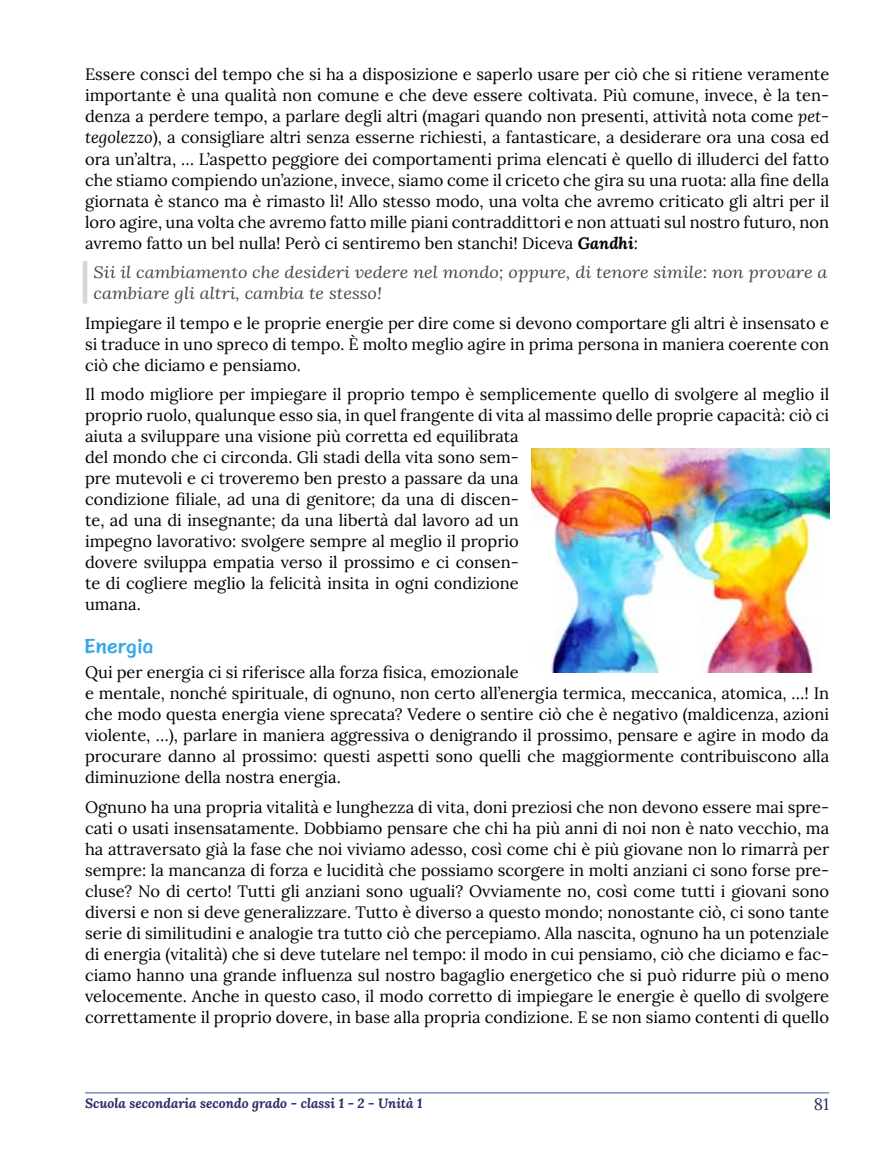
<style>
.page{position:relative;width:893px;height:1149px;background:#fff}
.page>*{position:absolute;margin:0;border:0;box-sizing:border-box;transform-origin:0 0}
._1__sottotitolo_-_Si{font:italic 21px "Sriracha";color:#36a7e9}
.testo{font:16.5px/21px "Lora";color:#000;text-align:justify}
.poesia-racconto-cita{font:italic 16.5px/21px "Lora";color:#484848;scale:1.1 1}
.t1{font:16.5px "Lora";color:#2b2e6a}
.t2{font:italic 700 13.5px "Lora";color:#2b2e6a}
.s1{font-style:italic}
.s2{font-weight:700;font-style:italic}
</style>
<div class="page">
<hr style="left:83px;top:261px;width:4px;height:42px;background:#d6d6d6">
<img style="left:531px;top:449px;width:298px;height:223px">
<hr style="left:85px;top:1092px;width:744px;height:1px;background:#3c5ba3">
<p class="testo" style="left:85px;top:63px;width:746px">Essere consci del tempo che si ha a disposizione e saperlo usare per ciò che si ritiene veramente importante è una qualità non comune e che deve essere coltivata. Più comune, invece, è la ten&shy;denza a perdere tempo, a parlare degli altri (magari quando non presenti, attività nota come <span class="s1">pet&shy;tegolezzo</span>), a consigliare altri senza esserne richiesti, a fantasticare, a desiderare ora una cosa ed ora un’altra, … L’aspetto peggiore dei comportamenti prima elencati è quello di illuderci del fatto che stiamo compiendo un’azione, invece, siamo come il criceto che gira su una ruota: alla fine della giornata è stanco ma è rimasto lì! Allo stesso modo, una volta che avremo criticato gli altri per il loro agire, una volta che avremo fatto mille piani contraddittori e non attuati sul nostro futuro, non avremo fatto un bel nulla! Però ci sentiremo ben stanchi! Diceva <span class="s2">Gandhi</span>:</p>
<p class="poesia-racconto-cita" style="left:94px;top:261px;width:669px">Sii il cambiamento che desideri vedere nel mondo; oppure, di tenore simile: non provare a cambiare gli altri, cambia te stesso!</p>
<p class="testo" style="left:85px;top:311px;width:746px">Impiegare il tempo e le proprie energie per dire come si devono comportare gli altri è insensato e si traduce in uno spreco di tempo. È molto meglio agire in prima persona in maniera coerente con ciò che diciamo e pensiamo.</p>
<p class="testo" style="left:85px;top:382px;width:746px;text-align:left">Il modo migliore per impiegare il proprio tempo è semplicemente quello di svolgere al meglio il proprio ruolo, qualunque esso sia, in quel frangente di vita al massimo delle proprie capacità: ciò ci aiuta a sviluppare una visione più corretta ed equilibrata<br>del mondo che ci circonda. Gli stadi della vita sono sem-<br>pre mutevoli e ci troveremo ben presto a passare da una<br>condizione filiale, ad una di genitore; da una di discen-<br>te, ad una di insegnante; da una libertà dal lavoro ad un<br>impegno lavorativo: svolgere sempre al meglio il proprio<br>dovere sviluppa empatia verso il prossimo e ci consen-<br>te di cogliere meglio la felicità insita in ogni condizione<br>umana.</p>
<p class="_1__sottotitolo_-_Si" style="left:85px;top:633px;width:79px">Energia</p>
<p class="testo" style="left:85px;top:660px;width:746px;text-align:left">Qui per energia ci si riferisce alla forza fisica, emozionale<br>e mentale, nonché spirituale, di ognuno, non certo all’energia termica, meccanica, atomica, …! In che modo questa energia viene sprecata? Vedere o sentire ciò che è negativo (maldicenza, azioni violente, …), parlare in maniera aggressiva o denigrando il prossimo, pensare e agire in modo da procurare danno al prossimo: questi aspetti sono quelli che maggiormente contribuiscono alla diminuzione della nostra energia.</p>
<p class="testo" style="left:85px;top:794px;width:746px">Ognuno ha una propria vitalità e lunghezza di vita, doni preziosi che non devono essere mai spre&shy;cati o usati insensatamente. Dobbiamo pensare che chi ha più anni di noi non è nato vecchio, ma ha attraversato già la fase che noi viviamo adesso, così come chi è più giovane non lo rimarrà per sempre: la mancanza di forza e lucidità che possiamo scorgere in molti anziani ci sono forse pre&shy;cluse? No di certo! Tutti gli anziani sono uguali? Ovviamente no, così come tutti i giovani sono diversi e non si deve generalizzare. Tutto è diverso a questo mondo; nonostante ciò, ci sono tante serie di similitudini e analogie tra tutto ciò che percepiamo. Alla nascita, ognuno ha un potenziale di energia (vitalità) che si deve tutelare nel tempo: il modo in cui pensiamo, ciò che diciamo e fac&shy;ciamo hanno una grande influenza sul nostro bagaglio energetico che si può ridurre più o meno velocemente. Anche in questo caso, il modo corretto di impiegare le energie è quello di svolgere correttamente il proprio dovere, in base alla propria condizione. E se non siamo contenti di quello</p>
<p class="t2" style="left:85px;top:1093px;width:339px">Scuola secondaria secondo grado - classi 1 - 2 - Unità 1</p>
<p class="t1" style="left:814px;top:1091px;width:17px">81</p>
</div>
